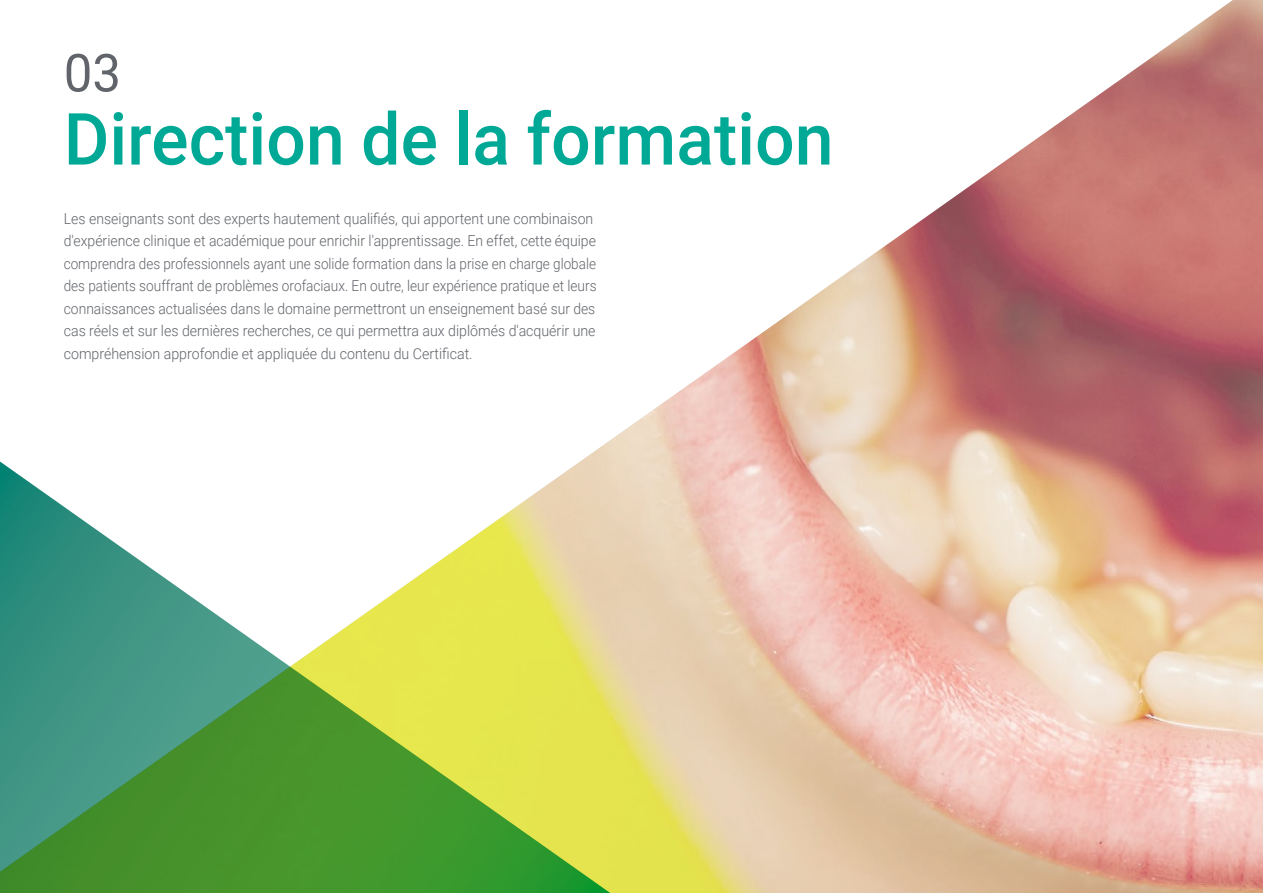
<style>
.page{position:relative;width:1263px;height:893px;background:#fff}
.page>*{position:absolute;margin:0;border:0;box-sizing:border-box;transform-origin:0 0}
.t1{font:500 72px "Roboto";color:#00a996}
.t2{font:52.5px "Roboto";color:#61646a}
.t3{font:300 15px/22.5px "Roboto";color:#61646a;scale:.94 1}
</style>
<div class="page">
<img style="left:602px;top:0;width:661px;height:893px">
<svg style="left:0;top:446px;width:640px;height:447px"></svg>
<h2 class="t2" style="left:64px;top:36px;width:59px">03</h2>
<h1 class="t1" style="left:64px;top:89px;width:771px">Direction de la formation</h1>
<p class="t3" style="left:64px;top:207px;width:568px">Les enseignants sont des experts hautement qualifiés, qui apportent une combinaison d'expérience clinique et académique pour enrichir l'apprentissage. En effet, cette équipe comprendra des professionnels ayant une solide formation dans la prise en charge globale des patients souffrant de problèmes orofaciaux. En outre, leur expérience pratique et leurs connaissances actualisées dans le domaine permettront un enseignement basé sur des cas réels et sur les dernières recherches, ce qui permettra aux diplômés d'acquérir une compréhension approfondie et appliquée du contenu du Certificat.</p>
</div>
